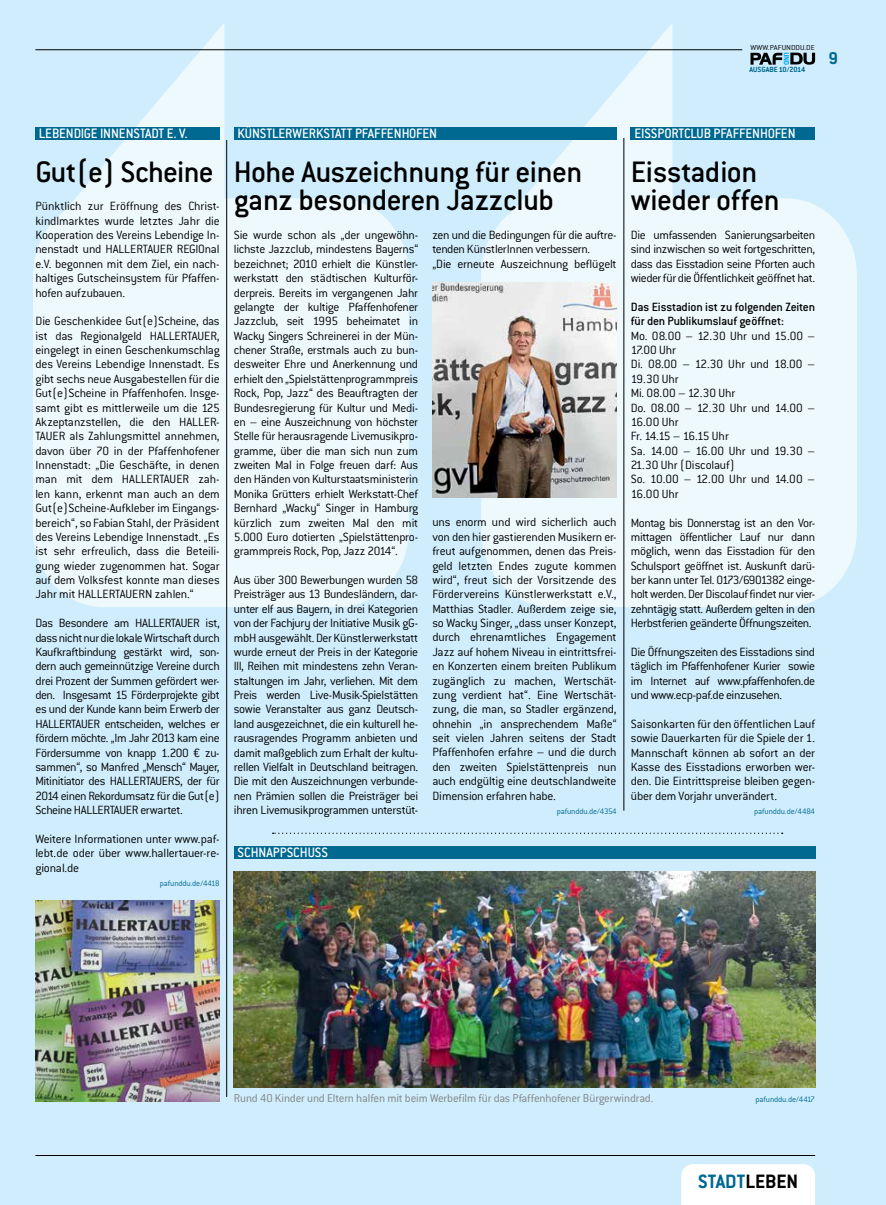
<style>
.page{position:relative;width:886px;height:1205px;background:#cfedfc}
.page>*{position:absolute;margin:0;border:0;box-sizing:border-box;transform-origin:0 0}
.t1{font:500 32.5px/28.8px "Conduit ITC Std";letter-spacing:-.015em;color:#000}
.t2{font:700 21.25px "Conduit ITC Std";color:#006991}
.t3{font:700 18.75px "Conduit ITC Std";color:#006991}
.t4{font:500 15px "Conduit ITC Std";color:#fff;scale:.95 1}
.t5{font:300 13.12px/14.4px "Conduit ITC Std";letter-spacing:-.02em;color:#000;text-align:justify}
.t6{font:300 13.12px/14.4px "Conduit ITC Std";color:#000}
.t7{font:500 13.12px/14.4px "Conduit ITC Std";letter-spacing:-.015em;color:#000}
.t8{font:300 12.5px "Conduit ITC Std";letter-spacing:-.015em;color:#808285}
.t9{font:300 8.75px "Conduit ITC Std";letter-spacing:-.015em;color:#006991}
.t10{font:700 8.25px "Conduit ITC Std";letter-spacing:-.005em;color:#006991}
.t11{font:300 7.88px "Conduit ITC Std";letter-spacing:.01em;color:#000;scale:1.1 1}
.s1{color:#000}
</style>
<div class="page">
<svg style="left:481px;top:23px;width:376px;height:584px;fill:#eef9fe"></svg>
<svg style="left:33px;top:23px;width:376px;height:584px;fill:#eef9fe"></svg>
<svg style="left:750px;top:53px;width:65px;height:12px"></svg>
<div style="left:681px;top:1164px;width:134px;height:41px;background:#fff"></div>
<hr style="left:35px;top:1155px;width:780px;height:1px;background:#000">
<hr style="left:35px;top:50px;width:707px;height:1px;background:#000">
<svg style="left:273px;top:832px;width:510px;height:2px"></svg>
<hr style="left:226px;top:140px;width:1px;height:957px;background:#000">
<hr style="left:624px;top:138px;width:1px;height:672px;background:#000">
<div style="left:631px;top:127px;width:184px;height:13px;background:#006991"></div>
<div style="left:234px;top:846px;width:581px;height:12px;background:#006991"></div>
<img style="left:234px;top:871px;width:581px;height:216px">
<img style="left:35px;top:901px;width:185px;height:201px">
<div style="left:35px;top:127px;width:185px;height:13px;background:#006991"></div>
<img style="left:432px;top:282px;width:185px;height:216px">
<div style="left:234px;top:127px;width:383px;height:13px;background:#006991"></div>
<p class="t11" style="left:750px;top:42px;width:60px">WWW.PAFUNDDU.DE</p>
<p class="t10" style="left:749px;top:65px;width:57px">AUSGABE 10/2014</p>
<h3 class="t3" style="left:828px;top:47px;width:11px">9</h3>
<p class="t4" style="left:39px;top:125px;width:158px">LEBENDIGE INNENSTADT E. V.</p>
<h1 class="t1" style="left:35px;top:156px;width:180px">Gut(e) Scheine</h1>
<p class="t5" style="left:35px;top:199px;width:186px">Pünktlich zur Eröffnung des Christ&shy;kindlmarktes wurde letztes Jahr die Kooperation des Vereins Lebendige In&shy;nenstadt und HALLERTAUER REGIOnal e.V. begonnen mit dem Ziel, ein nach&shy;haltiges Gutscheinsystem für Pfaffen&shy;hofen aufzubauen.</p>
<p class="t5" style="left:35px;top:314px;width:186px">Die Geschenkidee Gut(e)Scheine, das ist das Regionalgeld HALLERTAUER, eingelegt in einen Geschenkumschlag des Vereins Lebendige Innenstadt. Es gibt sechs neue Ausgabestellen für die Gut(e)Scheine in Pfaffenhofen. Insge&shy;samt gibt es mittlerweile um die 125<br>Akzeptanzstellen, die den HALLER-TAUER als Zahlungsmittel annehmen, davon über 70 in der Pfaffenhofener Innenstadt: „Die Geschäfte, in denen man mit dem HALLERTAUER zah&shy;len kann, erkennt man auch an dem Gut(e)Scheine-Aufkleber im Eingangs&shy;bereich“, so Fabian Stahl, der Präsident des Vereins Lebendige Innenstadt. „Es ist sehr erfreulich, dass die Beteili&shy;gung wieder zugenommen hat. Sogar auf dem Volksfest konnte man dieses Jahr mit HALLERTAUERN zahlen.“</p>
<p class="t5" style="left:35px;top:615px;width:186px">Das Besondere am HALLERTAUER ist, dass nicht nur die lokale Wirtschaft durch Kaufkraftbindung gestärkt wird, son&shy;dern auch gemeinnützige Vereine durch drei Prozent der Summen gefördert wer&shy;den. Insgesamt 15 Förderprojekte gibt es und der Kunde kann beim Erwerb der HALLERTAUER entscheiden, welches er fördern möchte. „Im Jahr 2013 kam eine Fördersumme von knapp 1.200 € zu&shy;sammen“, so Manfred „Mensch“ Mayer, Mitinitiator des HALLERTAUERS, der für 2014 einen Rekordumsatz für die Gut(e)<br>Scheine HALLERTAUER erwartet.</p>
<p class="t5" style="left:35px;top:831px;width:186px">Weitere Informationen unter www.paf&shy;lebt.de oder über www.hallertauer-re&shy;gional.de</p>
<p class="t9" style="left:160px;top:878px;width:61px">pafunddu.de/4418</p>
<p class="t4" style="left:237px;top:125px;width:212px">KÜNSTLERWERKSTATT PFAFFENHOFEN</p>
<h1 class="t1" style="left:234px;top:156px;width:350px">Hohe Auszeichnung für einen ganz besonderen Jazzclub</h1>
<p class="t5" style="left:234px;top:227px;width:186px">Sie wurde schon als „der ungewöhn&shy;lichste Jazzclub, mindestens Bayerns“ bezeichnet; 2010 erhielt die Künstler&shy;werkstatt den städtischen Kulturför&shy;derpreis. Bereits im vergangenen Jahr gelangte der kultige Pfaffenhofener Jazzclub, seit 1995 beheimatet in Wacky Singers Schreinerei in der Mün&shy;chener Straße, erstmals auch zu bun&shy;desweiter Ehre und Anerkennung und erhielt den „Spielstättenprogrammpreis Rock, Pop, Jazz“ des Beauftragten der Bundesregierung für Kultur und Medi&shy;en – eine Auszeichnung von höchster Stelle für herausragende Livemusikpro&shy;gramme, über die man sich nun zum zweiten Mal in Folge freuen darf: Aus den Händen von Kulturstaatsministerin Monika Grütters erhielt Werkstatt-Chef Bernhard „Wacky“ Singer in Hamburg kürzlich zum zweiten Mal den mit 5.000 Euro dotierten „Spielstättenpro&shy;grammpreis Rock, Pop, Jazz 2014“.</p>
<p class="t5" style="left:234px;top:572px;width:186px">Aus über 300 Bewerbungen wurden 58<br>Preisträger aus 13 Bundesländern, dar&shy;unter elf aus Bayern, in drei Kategorien von der Fachjury der Initiative Musik gG&shy;mbH ausgewählt. Der Künstlerwerkstatt wurde erneut der Preis in der Kategorie III, Reihen mit mindestens zehn Veran&shy;staltungen im Jahr, verliehen. Mit dem Preis werden Live-Musik-Spielstätten sowie Veranstalter aus ganz Deutsch&shy;land ausgezeichnet, die ein kulturell he&shy;rausragendes Programm anbieten und damit maßgeblich zum Erhalt der kultu&shy;rellen Vielfalt in Deutschland beitragen.<br>Die mit den Auszeichnungen verbunde&shy;nen Prämien sollen die Preisträger bei ihren Livemusikprogrammen unterstüt-</p>
<p class="t4" style="left:237px;top:843px;width:97px">SCHNAPPSCHUSS</p>
<p class="t5" style="left:432px;top:227px;width:186px;text-align:left">zen und die Bedingungen für die auftre&shy;tenden KünstlerInnen verbessern.<br>„Die erneute Auszeichnung beflügelt</p>
<p class="t5" style="left:432px;top:515px;width:186px">uns enorm und wird sicherlich auch von den hier gastierenden Musikern er&shy;freut aufgenommen, denen das Preis&shy;geld letzten Endes zugute kommen wird“, freut sich der Vorsitzende des Fördervereins Künstlerwerkstatt e.V., Matthias Stadler. Außerdem zeige sie, so Wacky Singer, „dass unser Konzept, durch ehrenamtliches Engagement Jazz auf hohem Niveau in eintrittsfrei&shy;en Konzerten einem breiten Publikum zugänglich zu machen, Wertschät&shy;zung verdient hat“. Eine Wertschät&shy;zung, die man, so Stadler ergänzend, ohnehin „in ansprechendem Maße“ seit vielen Jahren seitens der Stadt Pfaffenhofen erfahre – und die durch den zweiten Spielstättenpreis nun auch endgültig eine deutschlandweite Dimension erfahren habe.</p>
<p class="t9" style="left:557px;top:806px;width:61px">pafunddu.de/4354</p>
<p class="t4" style="left:634px;top:125px;width:171px">EISSPORTCLUB PFAFFENHOFEN</p>
<h1 class="t1" style="left:631px;top:156px;width:150px">Eisstadion wieder offen</h1>
<p class="t5" style="left:631px;top:227px;width:186px">Die umfassenden Sanierungsarbeiten sind inzwischen so weit fortgeschritten, dass das Eisstadion seine Pforten auch wieder für die Öffentlichkeit geöffnet hat.</p>
<p class="t7" style="left:631px;top:299px;width:186px">Das Eisstadion ist zu folgenden Zeiten für den Publikumslauf geöffnet:</p>
<p class="t6" style="left:631px;top:328px;width:186px">Mo. 08.00 – 12.30 Uhr und 15.00 –<br>17.00 Uhr<br>Di. 08.00 – 12.30 Uhr und 18.00 –<br>19.30 Uhr<br>Mi. 08.00 – 12.30 Uhr<br>Do. 08.00 – 12.30 Uhr und 14.00 –<br>16.00 Uhr<br>Fr. 14.15 – 16.15 Uhr<br>Sa. 14.00 – 16.00 Uhr und 19.30 –<br>21.30 Uhr (Discolauf)<br>So. 10.00 – 12.00 Uhr und 14.00 –<br>16.00 Uhr</p>
<p class="t5" style="left:631px;top:515px;width:186px">Montag bis Donnerstag ist an den Vor&shy;mittagen öffentlicher Lauf nur dann möglich, wenn das Eisstadion für den Schulsport geöffnet ist. Auskunft darü&shy;ber kann unter Tel. 0173/6901382 einge&shy;holt werden. Der Discolauf findet nur vier&shy;zehntägig statt. Außerdem gelten in den Herbstferien geänderte Öffnungszeiten.</p>
<p class="t5" style="left:631px;top:644px;width:186px">Die Öffnungszeiten des Eisstadions sind täglich im Pfaffenhofener Kurier sowie im Internet auf www.pfaffenhofen.de und www.ecp-paf.de einzusehen.</p>
<p class="t5" style="left:631px;top:716px;width:186px">Saisonkarten für den öffentlichen Lauf sowie Dauerkarten für die Spiele der 1.<br>Mannschaft können ab sofort an der Kasse des Eisstadions erworben wer&shy;den. Die Eintrittspreise bleiben gegen&shy;über dem Vorjahr unverändert.</p>
<p class="t9" style="left:754px;top:806px;width:62px">pafunddu.de/4484</p>
<p class="t8" style="left:234px;top:1090px;width:421px">Rund 40 Kinder und Eltern halfen mit beim Werbefilm für das Pfaffenhofener Bürgerwindrad.</p>
<p class="t9" style="left:755px;top:1093px;width:61px">pafunddu.de/4417</p>
<h2 class="t2" style="left:698px;top:1169px;width:102px">STADT<span class="s1">LEBEN</span></h2>
</div>
